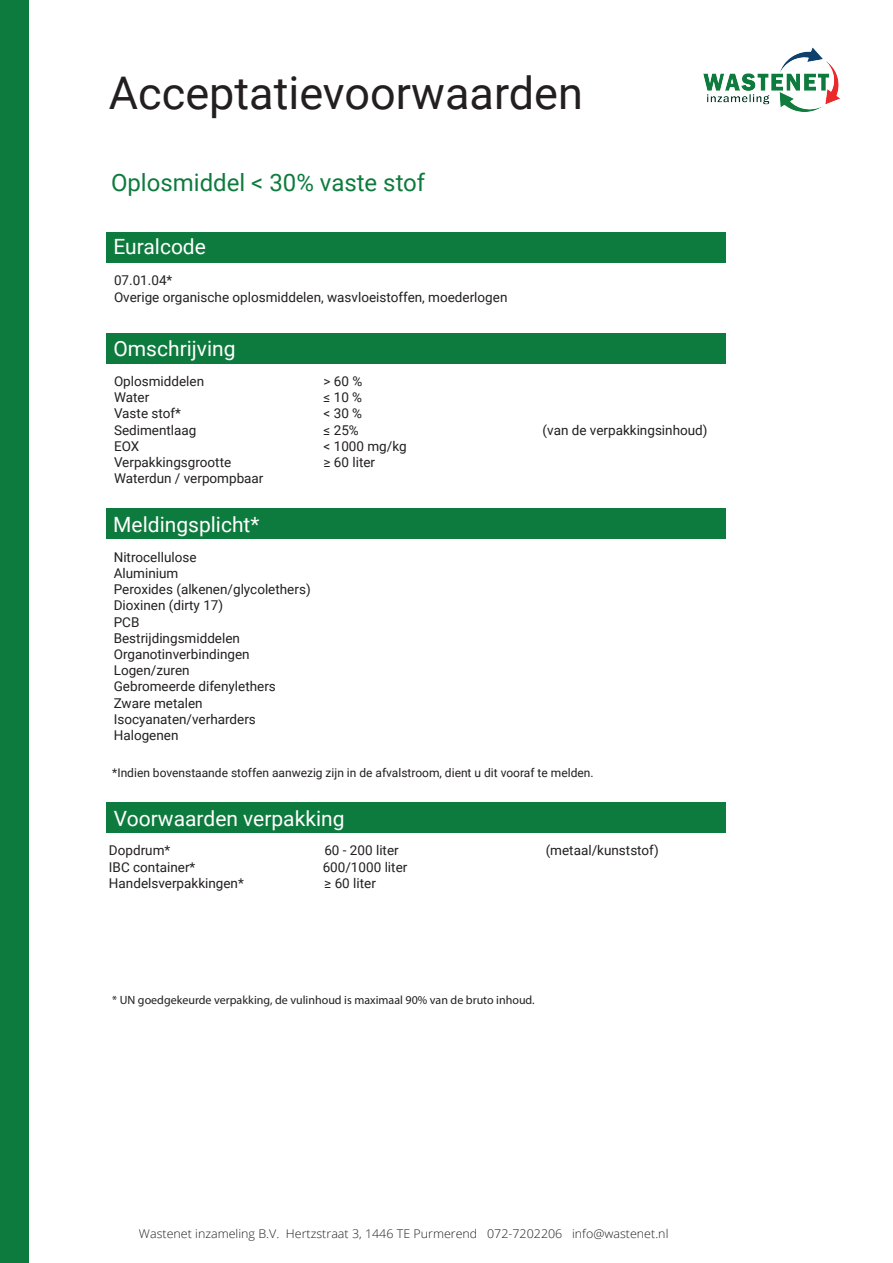
<style>
.page{position:relative;width:893px;height:1263px;background:#fff}
.page>*{position:absolute;margin:0;border:0;box-sizing:border-box;transform-origin:0 0}
.t1{font:45px "Roboto";color:#231f20}
.t2{font:24px "Roboto";color:#0e7b3e}
.t3{font:21px "Roboto";color:#fff}
.t4{font:13.5px/16.2px "Roboto";color:#231f20}
.t5{font:12px "Roboto";color:#231f20}
.t6{font:300 12px "Open Sans";color:#231f20;scale:1.04 1}
.t7{font:12px "Myriad Pro";color:#231f20}
</style>
<div class="page">
<div style="left:106px;top:802px;width:620px;height:30px;background:#0e7b3e"></div>
<div style="left:106px;top:508px;width:620px;height:31px;background:#0e7b3e"></div>
<div style="left:106px;top:334px;width:620px;height:30px;background:#0e7b3e"></div>
<div style="left:0;top:0;width:28px;height:1263px;background:#0e7b3e"></div>
<img style="left:703px;top:47px;width:137px;height:65px">
<div style="left:106px;top:232px;width:620px;height:30px;background:#0e7b3e"></div>
<h1 class="t1" style="left:109px;top:61px;width:475px">Acceptatievoorwaarden</h1>
<h2 class="t2" style="left:111px;top:165px;width:316px">Oplosmiddel &lt; 30% vaste stof</h2>
<h3 class="t3" style="left:113px;top:232px;width:94px">Euralcode</h3>
<p class="t4" style="left:114px;top:272px;width:395px">07.01.04*<br>Overige organische oplosmiddelen, wasvloeistoffen, moederlogen</p>
<h3 class="t3" style="left:113px;top:333px;width:124px">Omschrijving</h3>
<p class="t4" style="left:114px;top:373px;width:151px">Oplosmiddelen<br>Water<br>Vaste stof*<br>Sedimentlaag<br>EOX<br>Verpakkingsgrootte<br>Waterdun / verpompbaar</p>
<h3 class="t3" style="left:113px;top:510px;width:148px">Meldingsplicht*</h3>
<p class="t4" style="left:324px;top:373px;width:85px">&gt; 60 %<br>≤ 10 %<br>&lt; 30 %<br>≤ 25%<br>&lt; 1000 mg/kg ≥ 60 liter</p>
<p class="t4" style="left:543px;top:422px;width:166px">(van de verpakkingsinhoud)</p>
<p class="t4" style="left:114px;top:548px;width:198px">Nitrocellulose<br>Aluminium<br>Peroxides (alkenen/glycolethers)<br>Dioxinen (dirty 17)<br>PCB<br>Bestrijdingsmiddelen<br>Organotinverbindingen<br>Logen/zuren<br>Gebromeerde difenylethers<br>Zware metalen<br>Isocyanaten/verharders<br>Halogenen</p>
<p class="t5" style="left:112px;top:764px;width:483px">*Indien bovenstaande stoffen aanwezig zijn in de afvalstroom, dient u dit vooraf te melden.</p>
<h3 class="t3" style="left:114px;top:803px;width:232px">Voorwaarden verpakking</h3>
<p class="t4" style="left:109px;top:842px;width:63px">Dopdrum*</p>
<p class="t4" style="left:324px;top:842px;width:76px">60 - 200 liter</p>
<p class="t4" style="left:546px;top:842px;width:115px">(metaal/kunststof)</p>
<p class="t4" style="left:109px;top:858px;width:88px">IBC container*</p>
<p class="t4" style="left:323px;top:858px;width:86px">600/1000 liter</p>
<p class="t4" style="left:109px;top:874px;width:136px">Handelsverpakkingen*</p>
<p class="t4" style="left:324px;top:874px;width:53px">≥ 60 liter</p>
<p class="t7" style="left:112px;top:992px;width:424px">* UN goedgekeurde verpakking, de vulinhoud is maximaal 90% van de bruto inhoud.</p>
<p class="t6" style="left:139px;top:1226px;width:511px">Wastenet inzameling B.V. Hertzstraat 3, 1446 TE Purmerend 072-7202206 info@wastenet.nl</p>
</div>
